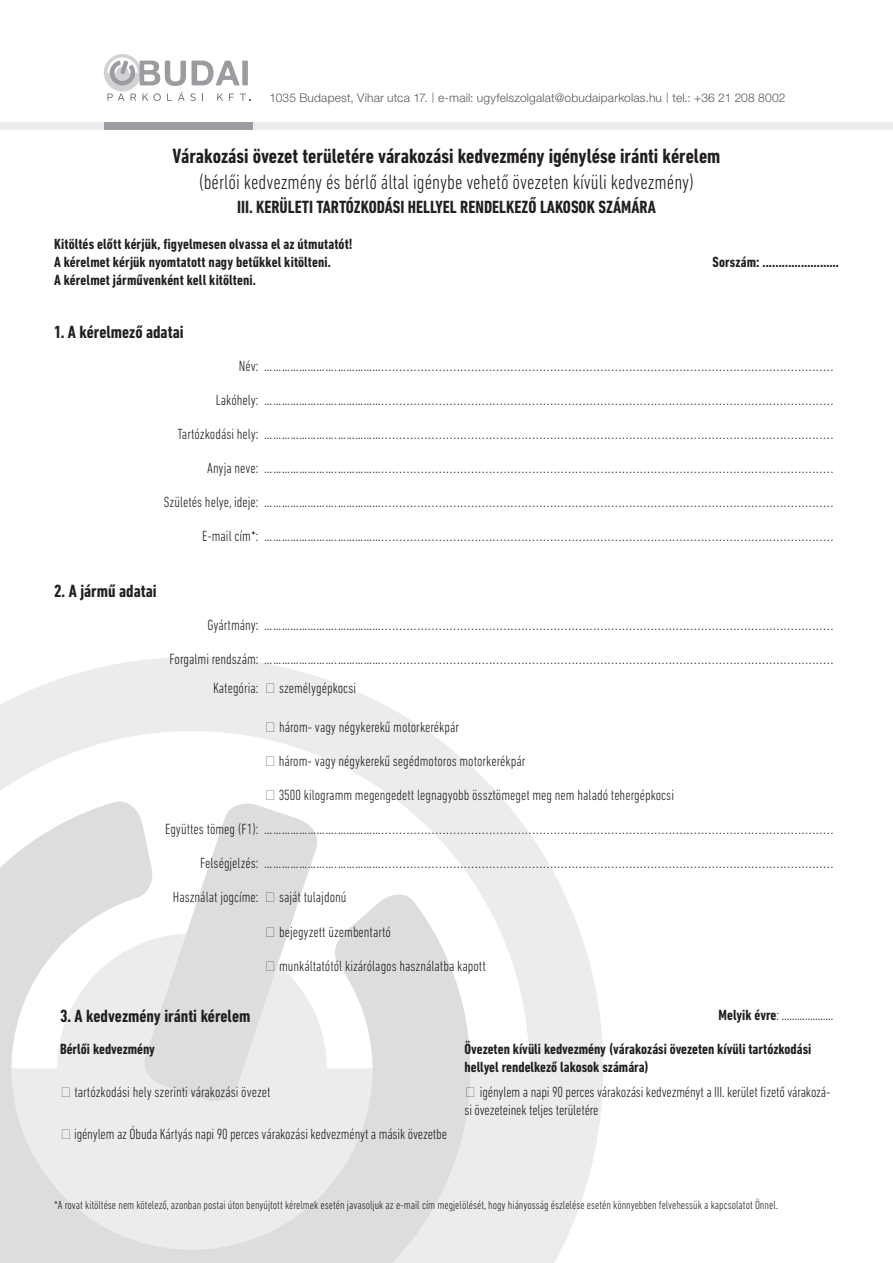
<style>
.page{position:relative;width:893px;height:1263px;background:#fff}
.page>*{position:absolute;margin:0;border:0;box-sizing:border-box;transform-origin:0 0}
.t1{font:700 condensed 21px "DIN Next LT Pro";color:#231f20}
.t2{font:300 condensed 21px "DIN Next LT Pro";color:#231f20}
.t3{font:700 condensed 18px "DIN Next LT Pro";color:#231f20}
.t4{font:300 condensed 15px/18px "DIN Next LT Pro";color:#231f20}
.t5{font:700 condensed 15px/18px "DIN Next LT Pro";color:#231f20}
.t6{font:300 condensed 12px "DIN Next LT Pro";color:#231f20}
.t7{font:12px "Helvetica H Light";letter-spacing:.015em;color:#57585a}
.s1{font-family:"DIN Pro";font-weight:300}
.s2{font-weight:300}
</style>
<div class="page">
<svg style="left:0;top:657px;width:603px;height:606px;fill:#ececee"></svg>
<svg style="left:0;top:800px;width:486px;height:463px"></svg>
<div style="left:0;top:122px;width:893px;height:8px;background:#ececee"></div>
<div style="left:104px;top:122px;width:149px;height:8px;background:#9a9c9f"></div>
<div style="left:104px;top:54px;width:37px;height:37px;background:#d1d2d4;border-radius:50%"></div>
<svg style="left:107px;top:57px;width:143px;height:44px"></svg>
<svg style="left:267px;top:683px;width:7px;height:10px"></svg>
<svg style="left:267px;top:723px;width:7px;height:9px"></svg>
<svg style="left:267px;top:757px;width:7px;height:9px"></svg>
<svg style="left:267px;top:791px;width:7px;height:9px"></svg>
<svg style="left:267px;top:893px;width:7px;height:9px"></svg>
<svg style="left:267px;top:927px;width:7px;height:9px"></svg>
<svg style="left:267px;top:961px;width:7px;height:9px"></svg>
<svg style="left:62px;top:1087px;width:8px;height:10px"></svg>
<svg style="left:467px;top:1087px;width:7px;height:10px"></svg>
<svg style="left:62px;top:1130px;width:8px;height:9px"></svg>
<p class="t7" style="left:270px;top:91px;width:517px">1035 Budapest, Vihar utca 17. <span class="s1">|</span> e-mail: ugyfelszolgalat@obudaiparkolas.hu <span class="s1">|</span> tel.: +36 21 208 8002</p>
<p class="t1" style="left:173px;top:144px;width:549px">Várakozási övezet területére várakozási kedvezmény igénylése iránti kérelem</p>
<p class="t2" style="left:199px;top:169px;width:497px">(bérlői kedvezmény és bérlő által igénybe vehető övezeten kívüli kedvezmény)</p>
<p class="t3" style="left:237px;top:196px;width:420px">III. KERÜLETI TARTÓZKODÁSI HELLYEL RENDELKEZŐ LAKOSOK SZÁMÁRA</p>
<p class="t5" style="left:54px;top:234px;width:300px">Kitöltés előtt kérjük, figyelmesen olvassa el az útmutatót!</p>
<p class="t5" style="left:54px;top:252px;width:278px">A kérelmet kérjük nyomtatott nagy betűkkel kitölteni.</p>
<p class="t5" style="left:712px;top:252px;width:128px">Sorszám: .........……………</p>
<p class="t5" style="left:54px;top:270px;width:203px">A kérelmet járművenként kell kitölteni.</p>
<p class="t3" style="left:54px;top:322px;width:131px">1. A kérelmező adatai</p>
<p class="t4" style="left:239px;top:357px;width:596px">Név: …………………….……………..............................................................................................................................</p>
<p class="t4" style="left:216px;top:391px;width:619px">Lakóhely: …………………….……………..............................................................................................................................</p>
<p class="t4" style="left:177px;top:425px;width:657px">Tartózkodási hely: …………………….……………..............................................................................................................................</p>
<p class="t4" style="left:207px;top:459px;width:627px">Anyja neve: …………………….……………..............................................................................................................................</p>
<p class="t4" style="left:164px;top:493px;width:671px">Születés helye, ideje: …………………….……………..............................................................................................................................</p>
<p class="t4" style="left:202px;top:527px;width:633px">E-mail cím*: …………………….……………..............................................................................................................................</p>
<p class="t3" style="left:54px;top:581px;width:104px">2. A jármű adatai</p>
<p class="t4" style="left:207px;top:616px;width:627px">Gyártmány: …………………….……………..............................................................................................................................</p>
<p class="t4" style="left:170px;top:650px;width:665px">Forgalmi rendszám: …………………….……………..............................................................................................................................</p>
<p class="t4" style="left:213px;top:679px;width:47px">Kategória:</p>
<p class="t4" style="left:279px;top:679px;width:79px">személygépkocsi</p>
<p class="t4" style="left:279px;top:718px;width:182px">három- vagy négykerekű motorkerékpár</p>
<p class="t4" style="left:279px;top:752px;width:248px">három- vagy négykerekű segédmotoros motorkerékpár</p>
<p class="t4" style="left:279px;top:786px;width:397px">3500 kilogramm megengedett legnagyobb össztömeget meg nem haladó tehergépkocsi</p>
<p class="t4" style="left:165px;top:820px;width:670px">Együttes tömeg (F1): …………………….……………..............................................................................................................................</p>
<p class="t4" style="left:200px;top:854px;width:635px">Felségjelzés: …………………….……………..............................................................................................................................</p>
<p class="t4" style="left:173px;top:888px;width:87px">Használat jogcíme:</p>
<p class="t4" style="left:279px;top:888px;width:69px">saját tulajdonú</p>
<p class="t4" style="left:279px;top:922px;width:114px">bejegyzett üzembentartó</p>
<p class="t4" style="left:279px;top:956px;width:208px">munkáltatótól kizárólagos használatba kapott</p>
<p class="t3" style="left:60px;top:1006px;width:192px">3. A kedvezmény iránti kérelem</p>
<p class="t5" style="left:719px;top:1006px;width:116px">Melyik évre<span class="s2">: ………………..</span></p>
<p class="t5" style="left:60px;top:1040px;width:97px">Bérlői kedvezmény</p>
<p class="t5" style="left:464px;top:1040px;width:348px">Övezeten kívüli kedvezmény (várakozási övezeten kívüli tartózkodási hellyel rendelkező lakosok számára)</p>
<p class="t4" style="left:74px;top:1082px;width:198px">tartózkodási hely szerinti várakozási övezet</p>
<p class="t4" style="left:464px;top:1082px;width:368px;text-indent:15px">igénylem a napi 90 perces várakozási kedvezményt a III. kerület fizető várakozá&shy;si övezeteinek teljes területére</p>
<p class="t4" style="left:74px;top:1125px;width:374px">igénylem az Óbuda Kártyás napi 90 perces várakozási kedvezményt a másik övezetbe</p>
<p class="t6" style="left:54px;top:1198px;width:726px">*A rovat kitöltése nem kötelező, azonban postai úton benyújtott kérelmek esetén javasoljuk az e-mail cím megjelölését, hogy hiányosság észlelése esetén könnyebben felvehessük a kapcsolatot Önnel.</p>
</div>
